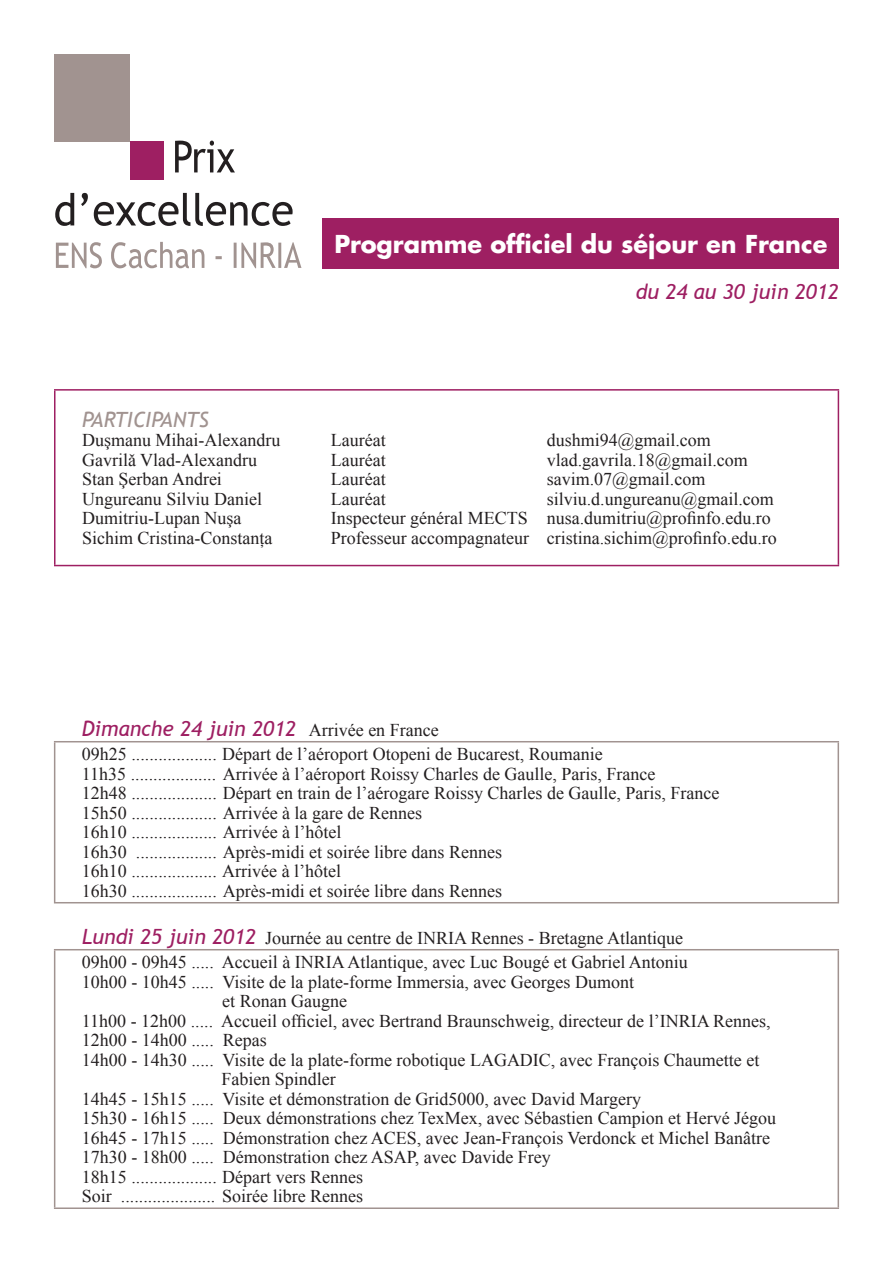
<style>
.page{position:relative;width:893px;height:1263px;background:#fff}
.page>*{position:absolute;margin:0;border:0;box-sizing:border-box;transform-origin:0 0}
.t1{font:700 24px "Futura";color:#fff}
.t2{font:italic 21px "Trebuchet MS";color:#9e1f62}
.t3{font:italic 21px "Trebuchet MS";color:#a19390}
.t4{font:18px "Times New Roman";color:#231f20}
.s1{font-family:"Times New Roman";font-style:normal;font-size:18px;color:#231f20}
.s2{font-family:"Trebuchet MS";font-style:italic;font-size:21px;color:#9e1f62}
</style>
<div class="page">
<hr style="left:54px;top:741px;width:785px;height:1px;background:#a19390">
<hr style="left:54px;top:742px;width:1px;height:160px;background:#a19390">
<hr style="left:838px;top:742px;width:1px;height:160px;background:#a19390">
<hr style="left:54px;top:902px;width:785px;height:1px;background:#a19390">
<hr style="left:54px;top:949px;width:785px;height:1px;background:#a19390">
<hr style="left:54px;top:950px;width:1px;height:257px;background:#a19390">
<hr style="left:838px;top:950px;width:1px;height:257px;background:#a19390">
<hr style="left:54px;top:1207px;width:785px;height:2px;background:#a19390">
<div style="left:323px;top:218px;width:516px;height:50px;background:#9e1f62"></div>
<div style="left:54px;top:54px;width:76px;height:87px;background:#a19390"></div>
<div style="left:130px;top:141px;width:34px;height:39px;background:#9e1f62"></div>
<svg style="left:175px;top:141px;width:60px;height:31px"></svg>
<svg style="left:55px;top:193px;width:238px;height:33px"></svg>
<svg style="left:56px;top:242px;width:245px;height:26px"></svg>
<hr style="left:54px;top:389px;width:785px;height:2px;background:#9e1f62">
<hr style="left:54px;top:391px;width:2px;height:174px;background:#9e1f62">
<hr style="left:838px;top:391px;width:1px;height:174px;background:#9e1f62">
<hr style="left:54px;top:565px;width:785px;height:1px;background:#9e1f62">
<p class="t1" style="left:334px;top:228px;width:494px">Programme officiel du séjour en France</p>
<p class="t2" style="left:636px;top:279px;width:205px">du 24 au 30 juin 2012</p>
<p class="t3" style="left:82px;top:407px;width:128px">PARTICIPANTS</p>
<p class="t4" style="left:82px;top:428px;width:200px">Duşmanu Mihai-Alexandru</p>
<p class="t4" style="left:331px;top:428px;width:56px">Lauréat</p>
<p class="t4" style="left:547px;top:428px;width:166px">dushmi94@gmail.com</p>
<p class="t4" style="left:82px;top:448px;width:177px">Gavrilǎ Vlad-Alexandru</p>
<p class="t4" style="left:331px;top:448px;width:56px">Lauréat</p>
<p class="t4" style="left:547px;top:448px;width:203px">vlad.gavrila.18@gmail.com</p>
<p class="t4" style="left:82px;top:467px;width:141px">Stan Şerban Andrei</p>
<p class="t4" style="left:331px;top:467px;width:56px">Lauréat</p>
<p class="t4" style="left:547px;top:467px;width:160px">savim.07@gmail.com</p>
<p class="t4" style="left:82px;top:487px;width:181px">Ungureanu Silviu Daniel</p>
<p class="t4" style="left:331px;top:487px;width:56px">Lauréat</p>
<p class="t4" style="left:547px;top:487px;width:229px">silviu.d.ungureanu@gmail.com</p>
<p class="t4" style="left:82px;top:506px;width:161px">Dumitriu-Lupan Nuşa</p>
<p class="t4" style="left:331px;top:506px;width:442px">Inspecteur général MECTS nusa.dumitriu@profinfo.edu.ro</p>
<p class="t4" style="left:82px;top:526px;width:192px">Sichim Cristina-Constanţa</p>
<p class="t4" style="left:331px;top:526px;width:448px">Professeur accompagnateur cristina.sichim@profinfo.edu.ro</p>
<p class="t2" style="left:82px;top:716px;width:358px">Dimanche 24 juin 2012 <span class="s1">Arrivée en France</span></p>
<p class="t4" style="left:82px;top:742px;width:522px">09h25 ................... Départ de l’aéroport Otopeni de Bucarest, Roumanie</p>
<p class="t4" style="left:82px;top:761px;width:575px">11h35 ................... Arrivée à l’aéroport Roissy Charles de Gaulle, Paris, France</p>
<p class="t4" style="left:82px;top:781px;width:639px">12h48 ................... Départ en train de l’aérogare Roissy Charles de Gaulle, Paris, France</p>
<p class="t4" style="left:82px;top:800px;width:342px">15h50 ................... Arrivée à la gare de Rennes</p>
<p class="t4" style="left:82px;top:820px;width:261px">16h10 ................... Arrivée à l’hôtel</p>
<p class="t4" style="left:82px;top:839px;width:422px">16h30 .................. Après-midi et soirée libre dans Rennes</p>
<p class="t4" style="left:82px;top:859px;width:261px">16h10 ................... Arrivée à l’hôtel</p>
<p class="t4" style="left:82px;top:878px;width:422px">16h30 ................... Après-midi et soirée libre dans Rennes</p>
<p class="t4" style="left:82px;top:925px;width:603px"><span class="s2">Lundi 25 juin 2012</span> Journée au centre de INRIA Rennes - Bretagne Atlantique</p>
<p class="t4" style="left:82px;top:950px;width:607px">09h00 - 09h45 ..... Accueil à INRIA Atlantique, avec Luc Bougé et Gabriel Antoniu</p>
<p class="t4" style="left:82px;top:969px;width:554px">10h00 - 10h45 ..... Visite de la plate-forme Immersia, avec Georges Dumont</p>
<p class="t4" style="left:222px;top:989px;width:126px">et Ronan Gaugne</p>
<p class="t4" style="left:82px;top:1008px;width:690px">11h00 - 12h00 ..... Accueil officiel, avec Bertrand Braunschweig, directeur de l’INRIA Rennes,</p>
<p class="t4" style="left:82px;top:1028px;width:186px">12h00 - 14h00 ..... Repas</p>
<p class="t4" style="left:82px;top:1047px;width:679px">14h00 - 14h30 ..... Visite de la plate-forme robotique LAGADIC, avec François Chaumette et</p>
<p class="t4" style="left:221px;top:1067px;width:116px">Fabien Spindler</p>
<p class="t4" style="left:82px;top:1086px;width:561px">14h45 - 15h15 ..... Visite et démonstration de Grid5000, avec David Margery</p>
<p class="t4" style="left:82px;top:1106px;width:696px">15h30 - 16h15 ..... Deux démonstrations chez TexMex, avec Sébastien Campion et Hervé Jégou</p>
<p class="t4" style="left:82px;top:1125px;width:690px">16h45 - 17h15 ..... Démonstration chez ACES, avec Jean-François Verdonck et Michel Banâtre</p>
<p class="t4" style="left:82px;top:1145px;width:470px">17h30 - 18h00 ..... Démonstration chez ASAP, avec Davide Frey</p>
<p class="t4" style="left:82px;top:1164px;width:283px">18h15 ................... Départ vers Rennes</p>
<p class="t4" style="left:82px;top:1184px;width:283px">Soir ..................... Soirée libre Rennes</p>
</div>
